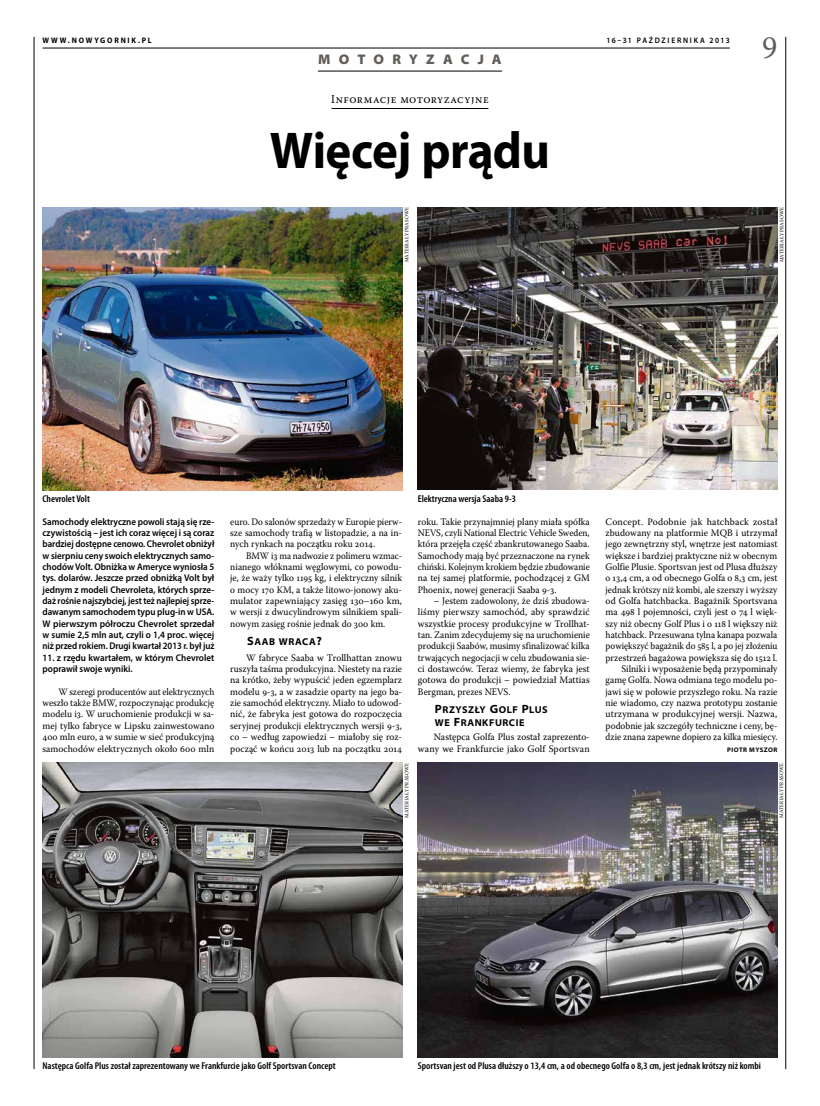
<style>
.page{position:relative;width:820px;height:1106px;background:#fff}
.page>*{position:absolute;margin:0;border:0;box-sizing:border-box;transform-origin:0 0}
.t1{font:700 52px "Myriad Pro";letter-spacing:-.015em;color:#000;scale:.94 1}
.t2{font:32px "Warnock Pro";color:#625d58;scale:.94 1}
.t3{font:900 semi-expanded 14px "Myriad Pro";letter-spacing:.615em;color:#625d58;scale:.94 1}
.t4{font:12px "Warnock Pro";letter-spacing:.05em;color:#000;scale:.94 1}
.t5{font:10px/12.3px "Myriad Pro Bold Semi Ext SC830";letter-spacing:.06em;color:#000;scale:.94 1}
.t6{font:9.9px/11.3px "Warnock Pro";color:#000;text-align:right}
.t7{font:9.9px/11.3px "Warnock Pro";color:#000;text-align:justify;scale:.94 1}
.t8{font:9.9px/11.3px "Warnock Pro";color:#000;text-align:justify;scale:.92 1}
.t9{font:9.9px/11.3px "Warnock Pro";color:#000;text-align:justify;scale:.96 1}
.t10{font:600 condensed 9.9px "Myriad Pro";color:#000;scale:1.04 1}
.t11{font:9.9px/11.3px "Warnock Pro";color:#000;text-align:right;scale:.95 1}
.t12{font:600 9.7px/11.3px "Myriad Pro";color:#000;text-align:justify;scale:.94 1}
.t13{font:600 8px "Myriad Pro";letter-spacing:.23em;color:#000;scale:.94 1}
.t14{font:700 8px "Myriad Pro";letter-spacing:.235em;color:#000;scale:.94 1}
.t15{font:700 semi-expanded 6.6px "Myriad Pro";letter-spacing:.07em;color:#000;scale:.94 1}
.t16{font:5.3px "Warnock Pro";letter-spacing:.025em;color:#000;scale:.94 1}
.s1{font-size:12px}
</style>
<div class="page">
<hr style="left:34px;top:37px;width:1px;height:1032px;background:#000">
<hr style="left:785px;top:37px;width:1px;height:1032px;background:#000">
<hr style="left:43px;top:48px;width:686px;height:1px;background:#000">
<hr style="left:318px;top:71px;width:184px;height:1px;background:#000">
<hr style="left:331px;top:108px;width:157px;height:1px;background:#000">
<img style="left:418px;top:207px;width:359px;height:282px">
<img style="left:43px;top:207px;width:359px;height:283px">
<img style="left:418px;top:763px;width:359px;height:294px">
<img style="left:43px;top:763px;width:359px;height:294px">
<p class="t14" style="left:43px;top:35px;width:117px">WWW.NOWYGORNIK.PL</p>
<h3 class="t3" style="left:318px;top:51px;width:196px">MOTORYZACJA</h3>
<p class="t4" style="left:331px;top:92px;width:169px">Informacje motoryzacyjne</p>
<h1 class="t1" style="left:270px;top:117px;width:299px">Więcej prądu</h1>
<p class="t13" style="left:606px;top:35px;width:133px">16–31 PAŹDZIERNIKA 2013</p>
<h2 class="t2" style="left:762px;top:28px;width:18px">9</h2>
<p class="t16" style="left:403px;top:262px;width:60px;rotate:-90deg">MATERIAŁY PRASOWE</p>
<p class="t16" style="left:778px;top:262px;width:60px;rotate:-90deg">MATERIAŁY PRASOWE</p>
<p class="t10" style="left:43px;top:493px;width:47px">Chevrolet Volt</p>
<p class="t10" style="left:418px;top:493px;width:96px">Elektryczna wersja Saaba 9-3</p>
<p class="t12" style="left:43px;top:515px;width:184px">Samochody elektryczne powoli stają się rze&shy;czywistością – jest ich coraz więcej i są coraz bardziej dostępne cenowo. Chevrolet obniżył w sierpniu ceny swoich elektrycznych samo&shy;chodów Volt. Obniżka w Ameryce wyniosła 5 tys. dolarów. Jeszcze przed obniżką Volt był jednym z modeli Chevroleta, których sprze&shy;daż rośnie najszybciej, jest też najlepiej sprze&shy;dawanym samochodem typu plug-in w USA.<br>W pierwszym półroczu Chevrolet sprzedał w sumie 2,5 mln aut, czyli o 1,4 proc. więcej niż przed rokiem. Drugi kwartał 2013 r. był już</p>
<p class="t12" style="left:43px;top:651px;width:184px">11. z rzędu kwartałem, w którym Chevrolet poprawił swoje wyniki.</p>
<p class="t8" style="left:43px;top:685px;width:188px;text-indent:16px">W szeregi producentów aut elektrycznych weszło także BMW, rozpoczynając produkcję modelu i3. W uruchomienie produkcji w sa&shy;mej tylko fabryce w Lipsku zainwestowano 400 mln euro, a w sumie w sieć produkcyjną samochodów elektrycznych około 600 mln</p>
<p class="t8" style="left:230px;top:515px;width:188px">euro. Do salonów sprzedaży w Europie pierw&shy;sze samochody trafią w listopadzie, a na in&shy;nych rynkach na początku roku 2014.</p>
<p class="t8" style="left:230px;top:549px;width:188px;text-indent:16px">BMW i3 ma nadwozie z polimeru wzmac&shy;nianego włóknami węglowymi, co powodu&shy;je, że waży tylko 1195 kg, i elektryczny silnik o mocy 170 KM, a także litowo-jonowy aku&shy;mulator zapewniający zasięg 130–160 km, w wersji z dwucylindrowym silnikiem spali&shy;nowym zasięg rośnie jednak do 300 km.</p>
<p class="t5" style="left:247px;top:636px;width:81px"><span class="s1">S</span>AAB WRACA<span class="s1">?</span></p>
<p class="t9" style="left:230px;top:651px;width:180px;text-indent:16px">W fabryce Saaba w Trollhattan znowu ruszyła taśma produkcyjna. Niestety na razie na krótko, żeby wypuścić jeden egzemplarz modelu 9-3, a w zasadzie oparty na jego ba&shy;zie samochód elektryczny. Miało to udowod&shy;nić, że fabryka jest gotowa do rozpoczęcia seryjnej produkcji elektrycznych wersji 9-3, co – według zapowiedzi – miałoby się roz&shy;począć w końcu 2013 lub na początku 2014</p>
<p class="t7" style="left:418px;top:515px;width:184px">roku. Takie przynajmniej plany miała spółka NEVS, czyli National Electric Vehicle Sweden, która przejęła część zbankrutowanego Saaba.<br>Samochody mają być przeznaczone na rynek chiński. Kolejnym krokiem będzie zbudowanie na tej samej platformie, pochodzącej z GM Phoenix, nowej generacji Saaba 9-3.</p>
<p class="t7" style="left:418px;top:595px;width:184px;text-indent:16px">– Jestem zadowolony, że dziś zbudowa&shy;liśmy pierwszy samochód, aby sprawdzić wszystkie procesy produkcyjne w Trollhat&shy;tan. Zanim zdecydujemy się na uruchomienie produkcji Saabów, musimy sfinalizować kilka trwających negocjacji w celu zbudowania sie&shy;ci dostawców. Teraz wiemy, że fabryka jest gotowa do produkcji – powiedział Mattias Bergman, prezes NEVS.</p>
<p class="t5" style="left:435px;top:704px;width:121px"><span class="s1">P</span>RZYSZŁY <span class="s1">G</span>OLF <span class="s1">P</span>LUS<br>WE <span class="s1">F</span>RANKFURCIE</p>
<p class="t11" style="left:418px;top:731px;width:182px">Następca Golfa Plus został zaprezento&shy;wany we Frankfurcie jako Golf Sportsvan</p>
<p class="t6" style="left:605px;top:515px;width:173px">Concept. Podobnie jak hatchback został zbudowany na platformie MQB i utrzymał jego zewnętrzny styl, wnętrze jest natomiast większe i bardziej praktyczne niż w obecnym Golfie Plusie. Sportsvan jest od Plusa dłuższy o 13,4 cm, a od obecnego Golfa o 8,3 cm, jest jednak krótszy niż kombi, ale szerszy i wyższy od Golfa hatchbacka. Bagażnik Sportsvana ma 498 l pojemności, czyli jest o 74 l więk&shy;szy niż obecny Golf Plus i o 118 l większy niż hatchback. Przesuwana tylna kanapa pozwala powiększyć bagażnik do 585 l, a po jej złożeniu przestrzeń bagażowa powiększa się do 1512 l.<br>Silniki i wyposażenie będą przypominały gamę Golfa. Nowa odmiana tego modelu po&shy;jawi się w połowie przyszłego roku. Na razie nie wiadomo, czy nazwa prototypu zostanie utrzymana w produkcyjnej wersji. Nazwa, podobnie jak szczegóły techniczne i ceny, bę&shy;dzie znana zapewne dopiero za kilka miesięcy.</p>
<p class="t15" style="left:727px;top:745px;width:55px">PIOTR MYSZOR</p>
<p class="t16" style="left:403px;top:818px;width:60px;rotate:-90deg">MATERIAŁY PRASOWE</p>
<p class="t16" style="left:778px;top:818px;width:60px;rotate:-90deg">MATERIAŁY PRASOWE</p>
<p class="t10" style="left:43px;top:1060px;width:283px">Następca Golfa Plus został zaprezentowany we Frankfurcie jako Golf Sportsvan Concept</p>
<p class="t10" style="left:418px;top:1060px;width:331px">Sportsvan jest od Plusa dłuższy o 13,4 cm, a od obecnego Golfa o 8,3 cm, jest jednak krótszy niż kombi</p>
</div>
